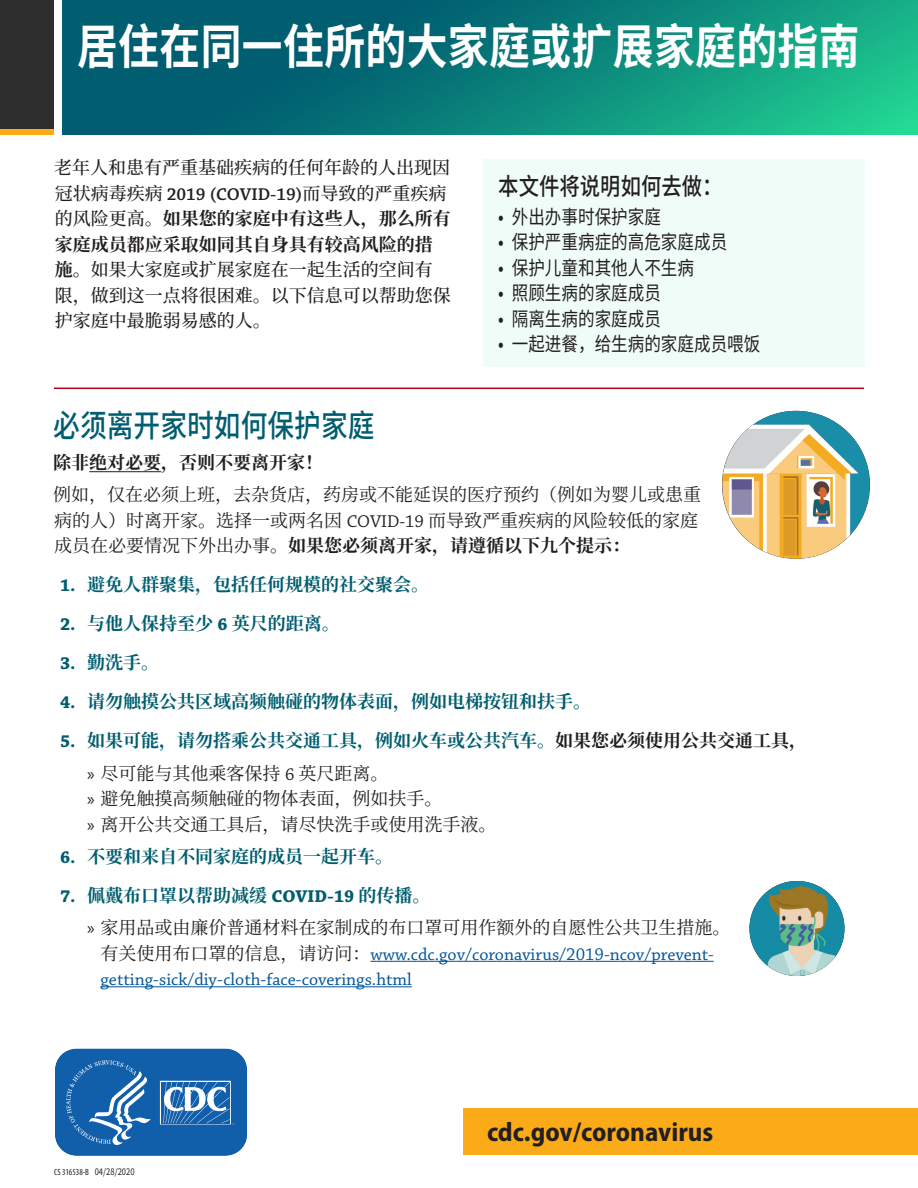
<style>
.page{position:relative;width:918px;height:1188px;background:#fff}
.page>*{position:absolute;margin:0;border:0;box-sizing:border-box;transform-origin:0 0}
.t1{font:700 48px "Noto Sans CJ Ksc";letter-spacing:.01em;color:#fff;scale:.85 1}
.t2{font:500 31.5px "Noto Sans CJ Ksc";color:#005e70;scale:.85 1}
.t3{font:700 semi-condensed 27px "Myriad Pro";color:#231f20}
.t4{font:500 24px "Noto Sans CJ Ksc";color:#231f20;scale:.85 1}
.t5{font:19.5px "Noto Sans CJ Ksc";color:#231f20;scale:.85 1}
.t6{font:18px/25.5px "Noto Serif CJ Ksc";color:#231f20}
.t7{font:700 18px/32.2px "Noto Serif CJ Ksc";color:#005e70}
.t8{font:500 18px/25.5px "Noto Serif CJ Ksc";color:#231f20}
.t9{font:18px/25.5px "Chaparral Pro";color:#005499}
.t10{font:700 18px "Noto Serif CJ Ksc";color:#231f20}
.t11{font:condensed 9px "Myriad Pro";color:#231f20}
.s1{font-family:"Chaparral Pro";font-weight:600}
.s2{font-weight:700}
.s3{font-family:"Chaparral Pro"}
.s4{color:#231f20}
.s5{font-family:"Myriad Pro";font-weight:400;color:#231f20}
.s6{font-weight:400;color:#231f20}
.s7{font-family:"Chaparral Pro";font-weight:400;color:#231f20}
.s8{font-family:"Myriad Pro"}
.s9{font-family:"Chaparral Pro";font-weight:700;color:#005e70}
.s10{font-weight:700;color:#005e70}
.s11{font-family:"Noto Serif CJ Ksc";color:#231f20}
.s12{font-family:"Noto Sans CJ Ksc";font-stretch:normal}
</style>
<div class="page">
<div style="left:483px;top:160px;width:382px;height:207px;background:#f0fcf8"></div>
<div style="left:463px;top:1108px;width:455px;height:47px;background:#fbab18"></div>
<svg style="left:55px;top:1048px;width:193px;height:108px;background:#3174b6"></svg>
<svg style="left:62px;top:0;width:856px;height:135px;background:#098079"></svg>
<div style="left:0;top:128px;width:54px;height:7px;background:#fbab18"></div>
<div style="left:0;top:0;width:54px;height:128px;background:#2d2d2d"></div>
<hr style="left:54px;top:388px;width:810px;height:1px;background:#b3001e">
<hr style="left:89px;top:471px;width:72px;height:1px;background:#231f20">
<hr style="left:371px;top:961px;width:343px;height:1px;background:#005499">
<hr style="left:101px;top:986px;width:311px;height:1px;background:#005499">
<img style="left:722px;top:411px;width:148px;height:148px;border-radius:74px">
<img style="left:749px;top:881px;width:95px;height:95px;border-radius:48px">
<h1 class="t1" style="left:77px;top:20px;width:922px">居住在同一住所的大家庭或扩展家庭的指南</h1>
<p class="t8" style="left:54px;top:155px;width:398px">老年人和患有严重基础疾病的任何年龄的人出现因冠状病毒疾病 <span class="s1">2019 (COVID-19)</span>而导致的严重疾病的风险更高。<span class="s2">如果您的家庭中有这些人，那么所有家庭成员都应采取如同其自身具有较高风险的措施。</span>如果大家庭或扩展家庭在一起生活的空间有限，做到这一点将很困难。以下信息可以帮助您保护家庭中最脆弱易感的人。</p>
<h3 class="t4" style="left:498px;top:172px;width:266px">本文件将说明如何去做：</h3>
<p class="t5" style="left:498px;top:206px;width:193px">• 外出办事时保护家庭</p>
<p class="t5" style="left:498px;top:231px;width:271px">• 保护严重病症的高危家庭成员</p>
<p class="t5" style="left:498px;top:257px;width:232px">• 保护儿童和其他人不生病</p>
<p class="t5" style="left:498px;top:282px;width:193px">• 照顾生病的家庭成员</p>
<p class="t5" style="left:498px;top:308px;width:193px">• 隔离生病的家庭成员</p>
<p class="t5" style="left:498px;top:333px;width:310px">• 一起进餐，给生病的家庭成员喂饭</p>
<h2 class="t2" style="left:53px;top:407px;width:380px">必须离开家时如何保护家庭</h2>
<p class="t10" style="left:53px;top:452px;width:272px">除非绝对必要，否则不要离开家！</p>
<p class="t6" style="left:53px;top:482px;width:649px">例如，仅在必须上班，去杂货店，药房或不能延误的医疗预约（例如为婴儿或患重病的人）时离开家。选择一或两名因 <span class="s3">COVID-19</span> 而导致严重疾病的风险较低的家庭成员在必要情况下外出办事。<span class="s2">如果您必须离开家，请遵循以下九个提示：</span></p>
<p class="t7" style="left:60px;top:569px;width:370px"><span class="s3">1.</span> 避免人群聚集，包括任何规模的社交聚会。</p>
<p class="t7" style="left:60px;top:608px;width:281px"><span class="s3">2.</span> 与他人保持至少 <span class="s3">6</span> 英尺的距离。</p>
<p class="t7" style="left:60px;top:647px;width:101px"><span class="s3">3.</span> 勤洗手。</p>
<p class="t7" style="left:60px;top:686px;width:532px"><span class="s3">4.</span> 请勿触摸公共区域高频触碰的物体表面，例如电梯按钮和扶手。</p>
<p class="t7" style="left:87px;top:725px;width:722px;text-indent:-27px"><span class="s3">5.</span> 如果可能，请勿搭乘公共交通工具，例如火车或公共汽车。<span class="s4">如果您必须使用公共交通工具，</span><span class="s5">»</span> <span class="s6">尽可能与其他乘客保持</span> <span class="s7">6</span> <span class="s6">英尺距离。</span></p>
<p class="t6" style="left:87px;top:786px;width:411px"><span class="s8">»</span> 避免触摸高频触碰的物体表面，例如扶手。<br><span class="s8">»</span> 离开公共交通工具后，请尽快洗手或使用洗手液。</p>
<p class="t7" style="left:60px;top:841px;width:334px"><span class="s3">6.</span> 不要和来自不同家庭的成员一起开车。</p>
<p class="t6" style="left:87px;top:880px;width:645px;line-height:32.2px;text-indent:-27px"><span class="s9">7.</span> <span class="s10">佩戴布口罩以帮助减缓</span> <span class="s9">COVID-19</span> <span class="s10">的传播。<br></span><span class="s8">»</span> 家用品或由廉价普通材料在家制成的布口罩可用作额外的自愿性公共卫生措施。</p>
<p class="t9" style="left:101px;top:942px;width:615px"><span class="s11">有关使用布口罩的信息，请访问：</span>www.cdc.gov/coronavirus/2019-ncov/prevent&shy;getting-sick/diy-cloth-face-coverings.html</p>
<p class="t11" style="left:54px;top:1166px;width:82px">CS 316538-B <span class="s12">04/28/2020</span></p>
<h3 class="t3" style="left:487px;top:1115px;width:228px">cdc.gov/coronavirus</h3>
</div>
